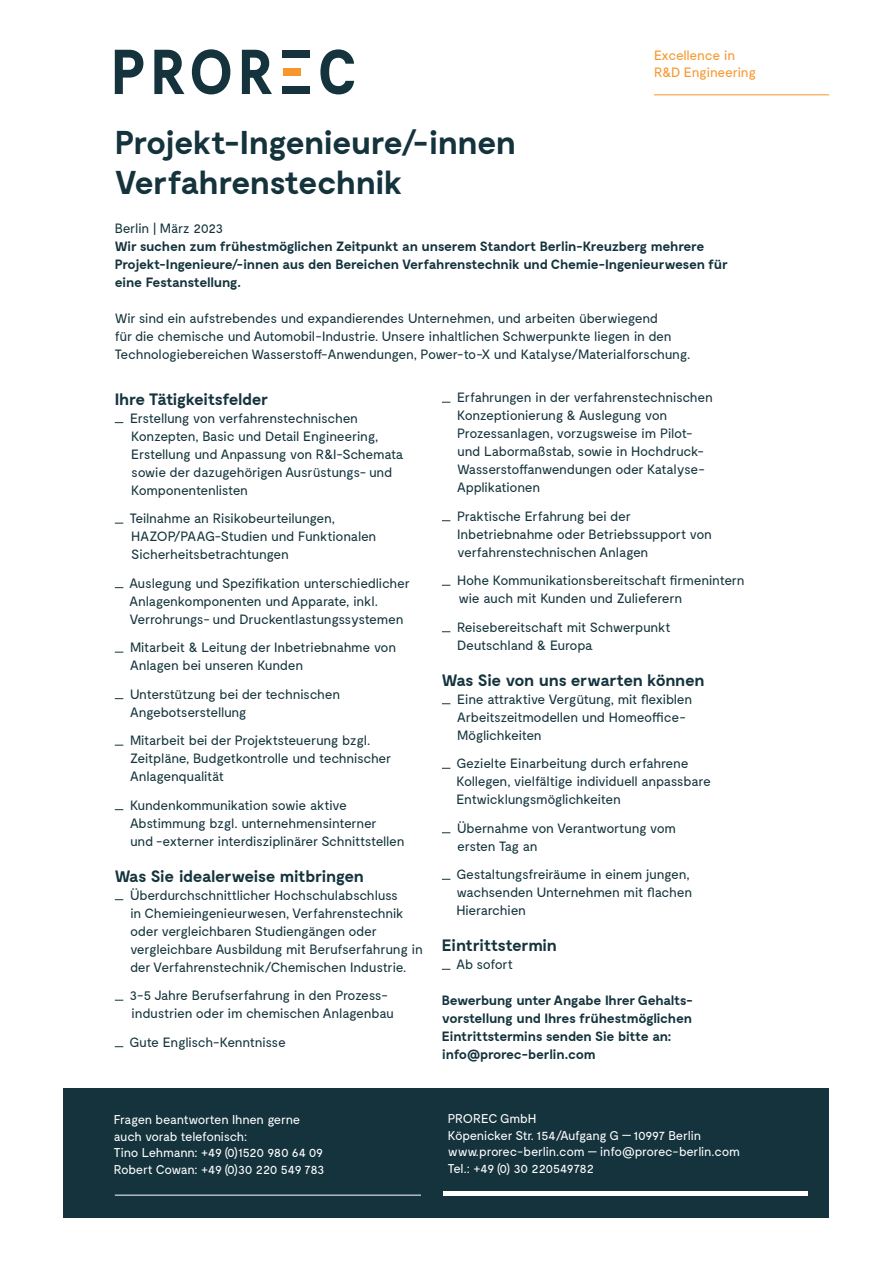
<style>
.page{position:relative;width:893px;height:1263px;background:#fff}
.page>*{position:absolute;margin:0;border:0;box-sizing:border-box;transform-origin:0 0}
.t1{font:700 33px/39.6px "Moderat";letter-spacing:-.025em;color:#14333d}
.t2{font:700 16.5px "Moderat";letter-spacing:-.03em;color:#14333d}
.t3{font:13.5px/18px "Moderat";letter-spacing:-.025em;color:#14333d}
.t4{font:700 13.5px/18px "Moderat";letter-spacing:-.025em;color:#14333d}
.t5{font:13.5px/17.2px "Moderat";letter-spacing:-.025em;color:#f7962c}
.t6{font:12.75px/16.5px "Moderat";letter-spacing:-.025em;color:#fff}
</style>
<div class="page">
<svg style="left:115px;top:50px;width:28px;height:44px"></svg>
<svg style="left:154px;top:50px;width:30px;height:44px"></svg>
<svg style="left:242px;top:50px;width:30px;height:44px"></svg>
<div style="left:283px;top:68px;width:17px;height:8px;background:#f7962c"></div>
<div style="left:283px;top:50px;width:27px;height:8px;background:#14333d"></div>
<div style="left:283px;top:86px;width:27px;height:8px;background:#14333d"></div>
<svg style="left:320px;top:49px;width:34px;height:45px"></svg>
<svg style="left:192px;top:49px;width:38px;height:45px"></svg>
<div style="left:64px;top:1089px;width:765px;height:129px;background:#14333d"></div>
<hr style="left:115px;top:1195px;width:306px;height:1px;background:#fff">
<hr style="left:443px;top:1191px;width:365px;height:4px;background:#fff">
<hr style="left:654px;top:94px;width:175px;height:1px;background:#f7962c">
<h1 class="t1" style="left:115px;top:124px;width:403px">Projekt-Ingenieure/-innen<br>Verfahrenstechnik</h1>
<p class="t5" style="left:654px;top:47px;width:103px">Excellence in<br>R&amp;D Engineering</p>
<p class="t3" style="left:115px;top:220px;width:110px">Berlin | März 2023</p>
<p class="t4" style="left:115px;top:238px;width:615px">Wir suchen zum frühestmöglichen Zeitpunkt an unserem Standort Berlin-Kreuzberg mehrere<br>Projekt-Ingenieure/-innen aus den Bereichen Verfahrenstechnik und Chemie-Ingenieurwesen für eine Festanstellung.</p>
<p class="t3" style="left:115px;top:310px;width:577px">Wir sind ein aufstrebendes und expandierendes Unternehmen, und arbeiten überwiegend<br>für die chemische und Automobil-Industrie. Unsere inhaltlichen Schwerpunkte liegen in den<br>Technologiebereichen Wasserstoff-Anwendungen, Power-to-X und Katalyse/Materialforschung.</p>
<p class="t2" style="left:115px;top:390px;width:155px">Ihre Tätigkeitsfelder</p>
<p class="t3" style="left:130px;top:410px;width:275px">Erstellung von verfahrenstechnischen Konzepten, Basic und Detail Engineering, Erstellung und Anpassung von R&amp;I-Schemata sowie der dazugehörigen Ausrüstungs- und Komponentenlisten</p>
<p class="t3" style="left:130px;top:510px;width:248px">Teilnahme an Risikobeurteilungen,<br>HAZOP/PAAG-Studien und Funktionalen<br>Sicherheitsbetrachtungen</p>
<p class="t3" style="left:129px;top:575px;width:282px">Auslegung und Spezifikation unterschiedlicher<br>Anlagenkomponenten und Apparate, inkl.<br>Verrohrungs- und Druckentlastungssystemen</p>
<p class="t3" style="left:130px;top:639px;width:268px">Mitarbeit &amp; Leitung der Inbetriebnahme von<br>Anlagen bei unseren Kunden</p>
<p class="t3" style="left:130px;top:686px;width:212px">Unterstützung bei der technischen<br>Angebotserstellung</p>
<p class="t3" style="left:130px;top:732px;width:263px">Mitarbeit bei der Projektsteuerung bzgl.<br>Zeitpläne, Budgetkontrolle und technischer<br>Anlagenqualität</p>
<p class="t3" style="left:130px;top:797px;width:276px">Kundenkommunikation sowie aktive<br>Abstimmung bzgl. unternehmensinterner<br>und -externer interdisziplinärer Schnittstellen</p>
<p class="t2" style="left:115px;top:867px;width:251px">Was Sie idealerweise mitbringen</p>
<p class="t3" style="left:130px;top:887px;width:294px">Überdurchschnittlicher Hochschulabschluss<br>in Chemieingenieurwesen, Verfahrenstechnik oder vergleichbaren Studiengängen oder vergleichbare Ausbildung mit Berufserfahrung in der Verfahrenstechnik/Chemischen Industrie.</p>
<p class="t3" style="left:130px;top:987px;width:266px">3-5 Jahre Berufserfahrung in den Prozess&shy;industrien oder im chemischen Anlagenbau</p>
<p class="t3" style="left:129px;top:1034px;width:158px">Gute Englisch-Kenntnisse</p>
<p class="t3" style="left:457px;top:389px;width:257px">Erfahrungen in der verfahrenstechnischen Konzeptionierung &amp; Auslegung von Prozessanlagen, vorzugsweise im Pilot&shy;und Labormaßstab, sowie in Hochdruck-Wasserstoffanwendungen oder Katalyse-Applikationen</p>
<p class="t3" style="left:457px;top:508px;width:256px">Praktische Erfahrung bei der<br>Inbetriebnahme oder Betriebssupport von verfahrenstechnischen Anlagen</p>
<p class="t3" style="left:457px;top:572px;width:289px">Hohe Kommunikationsbereitschaft firmenintern wie auch mit Kunden und Zulieferern</p>
<p class="t3" style="left:457px;top:619px;width:215px">Reisebereitschaft mit Schwerpunkt<br>Deutschland &amp; Europa</p>
<p class="t2" style="left:442px;top:671px;width:264px">Was Sie von uns erwarten können</p>
<p class="t3" style="left:457px;top:691px;width:237px">Eine attraktive Vergütung, mit flexiblen<br>Arbeitszeitmodellen und Homeoffice-<br>Möglichkeiten</p>
<p class="t3" style="left:456px;top:755px;width:256px">Gezielte Einarbeitung durch erfahrene<br>Kollegen, vielfältige individuell anpassbare<br>Entwicklungsmöglichkeiten</p>
<p class="t3" style="left:457px;top:820px;width:220px">Übernahme von Verantwortung vom ersten Tag an</p>
<p class="t3" style="left:456px;top:866px;width:237px">Gestaltungsfreiräume in einem jungen, wachsenden Unternehmen mit flachen<br>Hierarchien</p>
<p class="t2" style="left:442px;top:936px;width:117px">Eintrittstermin</p>
<p class="t3" style="left:456px;top:956px;width:58px">Ab sofort</p>
<p class="t4" style="left:442px;top:992px;width:252px">Bewerbung unter Angabe Ihrer Gehalts&shy;vorstellung und Ihres frühestmöglichen Eintrittstermins senden Sie bitte an: info@prorec-berlin.com</p>
<p class="t6" style="left:114px;top:1112px;width:212px">Fragen beantworten Ihnen gerne auch vorab telefonisch:<br>Tino Lehmann: +49 (0)1520 980 64 09<br>Robert Cowan: +49 (0)30 220 549 783</p>
<p class="t6" style="left:448px;top:1111px;width:294px">PROREC GmbH<br>Köpenicker Str. 154/Aufgang G 10997 Berlin www.prorec-berlin.com info@prorec-berlin.com Tel.: +49 (0) 30 220549782</p>
</div>
